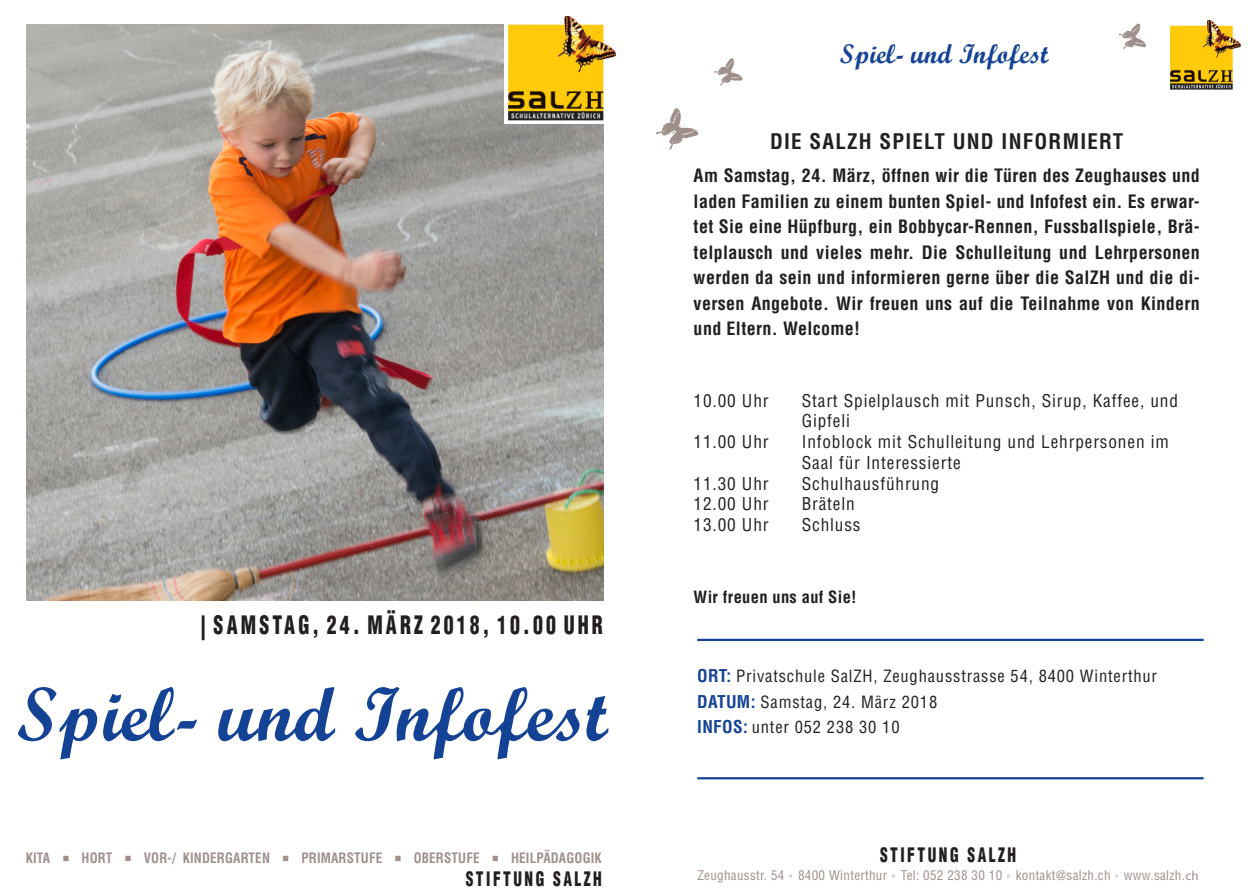
<style>
.page{position:relative;width:1259px;height:893px;background:#fff}
.page>*{position:absolute;margin:0;border:0;box-sizing:border-box;transform-origin:0 0}
.t1{font:76.5px "Script MT Bold";color:#144396}
.t2{font:27px "Script MT Bold";color:#144396}
.t3{font:900 condensed 24.75px "Helvetica LT Std";letter-spacing:.16em;color:#231f20;scale:.8 1}
.t4{font:700 condensed 21px "Helvetica LT Std";letter-spacing:.06em;color:#231f20}
.t5{font:900 condensed 19.5px "Helvetica LT Std";letter-spacing:.16em;color:#231f20;scale:.8 1}
.t6{font:700 condensed 18px/25.5px "Helvetica LT Std";letter-spacing:.02em;color:#231f20;text-align:justify}
.t7{font:condensed 17.25px/20.7px "Helvetica LT Std";letter-spacing:.05em;color:#231f20}
.t8{font:condensed 16.5px "Helvetica LT Std";letter-spacing:.05em;color:#231f20}
.t9{font:700 condensed 16.5px "Helvetica LT Std";letter-spacing:.02em;color:#231f20}
.t10{font:700 condensed 13.95px "Helvetica LT Std";letter-spacing:.015em;color:#9f8f8a;scale:.93 1}
.t11{font:condensed 13.05px "Helvetica LT Std";letter-spacing:.025em;color:#9f8f8a}
.t12{font:condensed 5.55px "Helvetica LT Std";color:#9f8f8a;scale:1.05 1}
.t13{font:condensed 5.55px "Helvetica LT Std";color:#9f8f8a;scale:.93 1}
.s1{font-weight:700;font-size:17.25px;color:#144396}
.s2{font-family:"Myriad Pro";font-stretch:normal}
</style>
<div class="page">
<img style="left:27px;top:24px;width:576px;height:576px">
<div style="left:504px;top:8px;width:115px;height:115px;background:#fff"></div>
<img style="left:508px;top:16px;width:107px;height:105px">
<hr style="left:697px;top:639px;width:506px;height:2px;background:#144396">
<hr style="left:697px;top:777px;width:506px;height:2px;background:#144396">
<svg style="left:656px;top:108px;width:43px;height:42px"></svg>
<svg style="left:1118px;top:24px;width:28px;height:25px"></svg>
<svg style="left:714px;top:58px;width:28px;height:28px"></svg>
<img style="left:1170px;top:21px;width:70px;height:69px">
<p class="t3" style="left:201px;top:610px;width:504px">| SAMSTAG, 24. MÄRZ 2018, 10.00 UHR</p>
<p class="t1" style="left:16px;top:667px;width:592px">Spiel- und Infofest</p>
<p class="t10" style="left:26px;top:849px;width:28px">KITA</p>
<p class="t10" style="left:82px;top:849px;width:35px">HORT</p>
<p class="t10" style="left:144px;top:849px;width:137px">VOR-/ KINDERGARTEN</p>
<p class="t10" style="left:301px;top:849px;width:88px">PRIMARSTUFE</p>
<p class="t10" style="left:414px;top:849px;width:72px">OBERSTUFE</p>
<p class="t10" style="left:511px;top:849px;width:99px">HEILPÄDAGOGIK</p>
<p class="t5" style="left:466px;top:866px;width:172px">STIFTUNG SALZH</p>
<p class="t2" style="left:840px;top:37px;width:210px">Spiel- und Infofest</p>
<p class="t4" style="left:770px;top:128px;width:355px">DIE SALZH SPIELT UND INFORMIERT</p>
<p class="t6" style="left:693px;top:163px;width:508px">Am Samstag, 24. März, öffnen wir die Türen des Zeughauses und laden Familien zu einem bunten Spiel- und Infofest ein. Es erwar&shy;tet Sie eine Hüpfburg, ein Bobbycar-Rennen, Fussballspiele, Brä&shy;telplausch und vieles mehr. Die Schulleitung und Lehrpersonen werden da sein und informieren gerne über die SalZH und die di&shy;versen Angebote. Wir freuen uns auf die Teilnahme von Kindern und Eltern. Welcome!</p>
<p class="t7" style="left:693px;top:390px;width:76px">10.00 Uhr</p>
<p class="t7" style="left:801px;top:390px;width:378px">Start Spielplausch mit Punsch, Sirup, Kaffee, und<br>Gipfeli</p>
<p class="t7" style="left:693px;top:431px;width:76px">11.00 Uhr</p>
<p class="t7" style="left:801px;top:431px;width:368px">Infoblock mit Schulleitung und Lehrpersonen im<br>Saal für Interessierte</p>
<p class="t7" style="left:693px;top:473px;width:76px">11.30 Uhr</p>
<p class="t7" style="left:801px;top:473px;width:139px">Schulhausführung</p>
<p class="t7" style="left:693px;top:493px;width:76px">12.00 Uhr</p>
<p class="t7" style="left:801px;top:493px;width:55px">Bräteln</p>
<p class="t7" style="left:693px;top:514px;width:76px">13.00 Uhr</p>
<p class="t7" style="left:801px;top:514px;width:60px">Schluss</p>
<p class="t9" style="left:693px;top:586px;width:165px">Wir freuen uns auf Sie!</p>
<p class="t8" style="left:697px;top:666px;width:461px"><span class="s1">ORT:</span> Privatschule SalZH, Zeughausstrasse 54, 8400 Winterthur</p>
<p class="t8" style="left:697px;top:691px;width:241px"><span class="s1">DATUM:</span> Samstag, 24. März 2018</p>
<p class="t8" style="left:697px;top:717px;width:204px"><span class="s1">INFOS:</span> unter 052 238 30 10</p>
<p class="t5" style="left:880px;top:843px;width:172px">STIFTUNG SALZH</p>
<p class="t11" style="left:697px;top:867px;width:88px">Zeughausstr. 54</p>
<p class="t12" style="left:789px;top:872px;width:4px">n</p>
<p class="t11" style="left:798px;top:867px;width:91px">8400 Winterthur</p>
<p class="t12" style="left:892px;top:872px;width:4px">n</p>
<p class="t11" style="left:900px;top:867px;width:103px">Tel: 052 238 30 10</p>
<p class="t12" style="left:1007px;top:872px;width:4px">n</p>
<p class="t11" style="left:1016px;top:867px;width:96px">kontakt@salzh.ch</p>
<p class="t13" style="left:1115px;top:872px;width:4px">n</p>
<p class="t11" style="left:1123px;top:867px;width:76px">www.salzh.<span class="s2">ch</span></p>
</div>
